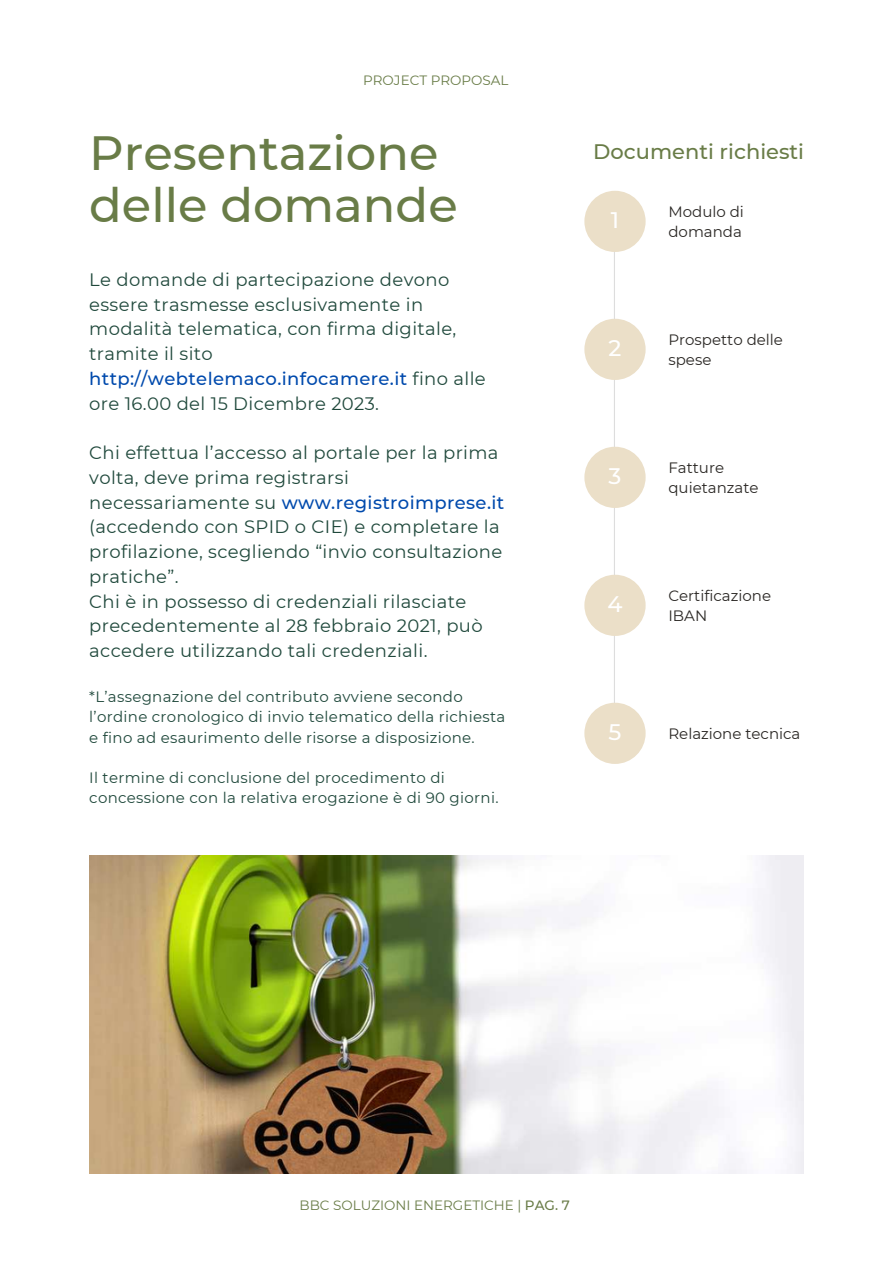
<style>
.page{position:relative;width:893px;height:1264px;background:#fff}
.page>*{position:absolute;margin:0;border:0;box-sizing:border-box;transform-origin:0 0}
.t1{font:500 48px/51.8px "Montserrat";color:#697c47}
.t2{font:500 22.5px "Montserrat";color:#fff}
.t3{font:500 21px "Montserrat";color:#697c47}
.t4{font:18px/24.8px "Montserrat";letter-spacing:.02em;color:#20493c}
.t5{font:15px/20.2px "Montserrat";letter-spacing:.02em;color:#20493c}
.t6{font:15px/20.2px "Montserrat";color:#2a2724}
.t7{font:13.5px "Montserrat";color:#697c47}
.s1{font-weight:500;color:#004aad}
.s2{font-weight:500}
</style>
<div class="page">
<hr style="left:614px;top:222px;width:1px;height:510px;background:#ddd">
<div style="left:584px;top:191px;width:61px;height:61px;background:#ebdfc8;border-radius:50%"></div>
<div style="left:584px;top:319px;width:61px;height:61px;background:#ebdfc8;border-radius:50%"></div>
<div style="left:584px;top:447px;width:61px;height:61px;background:#ebdfc8;border-radius:50%"></div>
<div style="left:584px;top:574px;width:61px;height:62px;background:#ebdfc8;border-radius:50%"></div>
<div style="left:584px;top:702px;width:61px;height:62px;background:#ebdfc8;border-radius:50%"></div>
<img style="left:89px;top:855px;width:714px;height:317px">
<p class="t7" style="left:363px;top:72px;width:147px">PROJECT PROPOSAL</p>
<p class="t1" style="left:89px;top:127px;width:370px">Presentazione delle domande</p>
<p class="t4" style="left:89px;top:267px;width:398px">Le domande di partecipazione devono essere trasmesse esclusivamente in modalità telematica, con firma digitale, tramite il sito <span class="s1">http://webtelemaco.infocamere.it</span> fino alle ore 16.00 del 15 Dicembre 2023.</p>
<p class="t4" style="left:89px;top:440px;width:416px">Chi effettua l’accesso al portale per la prima volta, deve prima registrarsi necessariamente su <span class="s1">www.registroimprese.it </span>(accedendo con SPID o CIE) e completare la profilazione, scegliendo “invio consultazione pratiche”.</p>
<p class="t4" style="left:89px;top:588px;width:395px">Chi è in possesso di credenziali rilasciate precedentemente al 28 febbraio 2021, può accedere utilizzando tali credenziali.</p>
<p class="t5" style="left:89px;top:686px;width:417px">*L’assegnazione del contributo avviene secondo l’ordine cronologico di invio telematico della richiesta e fino ad esaurimento delle risorse a disposizione.</p>
<p class="t5" style="left:89px;top:767px;width:411px">Il termine di conclusione del procedimento di concessione con la relativa erogazione è di 90 giorni.</p>
<p class="t3" style="left:593px;top:139px;width:212px">Documenti richiesti</p>
<p class="t2" style="left:610px;top:207px;width:10px">1</p>
<p class="t6" style="left:668px;top:201px;width:77px">Modulo di domanda</p>
<p class="t2" style="left:608px;top:334px;width:14px">2</p>
<p class="t6" style="left:668px;top:329px;width:116px">Prospetto delle spese</p>
<p class="t2" style="left:608px;top:462px;width:14px">3</p>
<p class="t6" style="left:668px;top:457px;width:92px">Fatture quietanzate</p>
<p class="t2" style="left:607px;top:590px;width:17px">4</p>
<p class="t6" style="left:668px;top:585px;width:104px">Certificazione<br>IBAN</p>
<p class="t2" style="left:608px;top:718px;width:14px">5</p>
<p class="t6" style="left:668px;top:723px;width:133px">Relazione tecnica</p>
<p class="t7" style="left:299px;top:1196px;width:272px">BBC SOLUZIONI ENERGETICHE | <span class="s2">PAG. 7</span></p>
</div>
